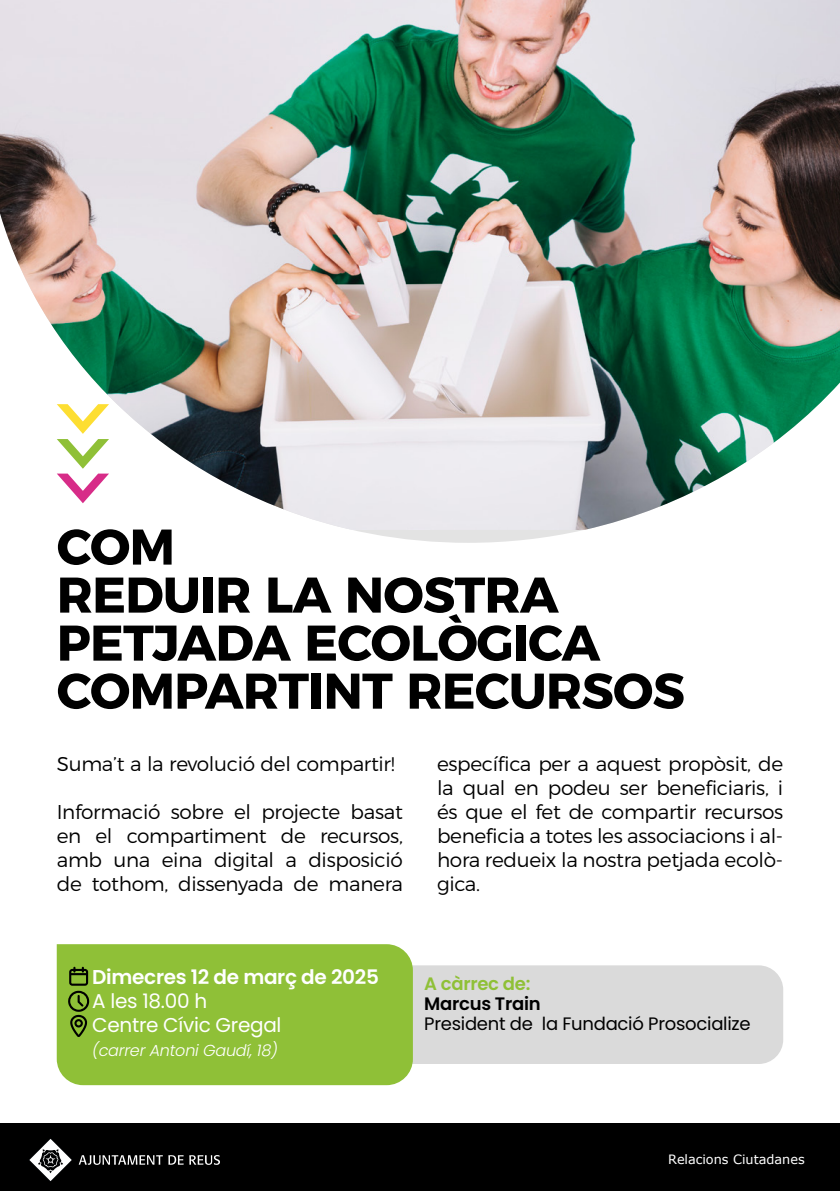
<style>
.page{position:relative;width:840px;height:1191px;background:#fff}
.page>*{position:absolute;margin:0;border:0;box-sizing:border-box;transform-origin:0 0}
.t1{font:700 50px/48px "Montserrat";letter-spacing:-.015em;color:#000}
.t2{font:300 20px/24px "Montserrat";letter-spacing:-.015em;color:#000;text-align:justify}
.t3{font:20px/24px "Poppins";letter-spacing:-.015em;color:#fff}
.t4{font:600 20px "Poppins";letter-spacing:-.015em;color:#fff}
.t5{font:18px "Poppins";letter-spacing:-.015em;color:#000}
.t6{font:600 18px "Poppins";letter-spacing:-.015em;color:#000}
.t7{font:600 18px "Poppins";letter-spacing:-.015em;color:#8fc037}
.t8{font:italic 300 16px "Poppins";letter-spacing:-.015em;color:#fff}
.t9{font:12.8px "Verdana";color:#fff}
</style>
<div class="page">
<div style="left:412px;top:965px;width:370px;height:99px;background:#dadada"></div>
<div style="left:0;top:1123px;width:839px;height:68px;background:#000"></div>
<svg style="left:79px;top:1155px;width:104px;height:9px"></svg>
<svg style="left:189px;top:1155px;width:31px;height:9px"></svg>
<svg style="left:29px;top:1139px;width:43px;height:42px"></svg>
<div style="left:57px;top:944px;width:355px;height:141px;background:#8fc037"></div>
<svg style="left:68px;top:966px;width:21px;height:71px"></svg>
<svg style="left:354px;top:530px;width:228px;height:13px;fill:#e3e3e3"></svg>
<img style="left:0;top:0;width:839px;height:530px">
<h1 class="t1" style="left:57px;top:519px;width:629px">COM<br>REDUIR LA NOSTRA<br>PETJADA ECOLÒGICA<br>COMPARTINT RECURSOS</h1>
<p class="t2" style="left:57px;top:750px;width:339px">Suma’t a la revolució del compartir!</p>
<p class="t2" style="left:57px;top:798px;width:347px">Informació sobre el projecte basat en el compartiment de recursos, amb una eina digital a disposició de tothom, dissenyada de manera</p>
<p class="t2" style="left:437px;top:750px;width:347px">específica per a aquest propòsit, de la qual en podeu ser beneficiaris, i és que el fet de compartir recursos beneficia a totes les associacions i al&shy;hora redueix la nostra petjada ecolò&shy;gica.</p>
<p class="t4" style="left:92px;top:965px;width:288px">Dimecres 12 de març de 2025</p>
<p class="t3" style="left:92px;top:988px;width:191px">A les 18.00 h<br>Centre Cívic Gregal</p>
<p class="t8" style="left:92px;top:1041px;width:187px">(carrer Antoni Gaudí, 18)</p>
<p class="t7" style="left:424px;top:973px;width:108px">A càrrec de:</p>
<p class="t6" style="left:424px;top:993px;width:118px">Marcus Train</p>
<p class="t5" style="left:424px;top:1013px;width:328px">President de la Fundació Prosocialize</p>
<p class="t9" style="left:667px;top:1151px;width:138px">Relacions Ciutadanes</p>
</div>
